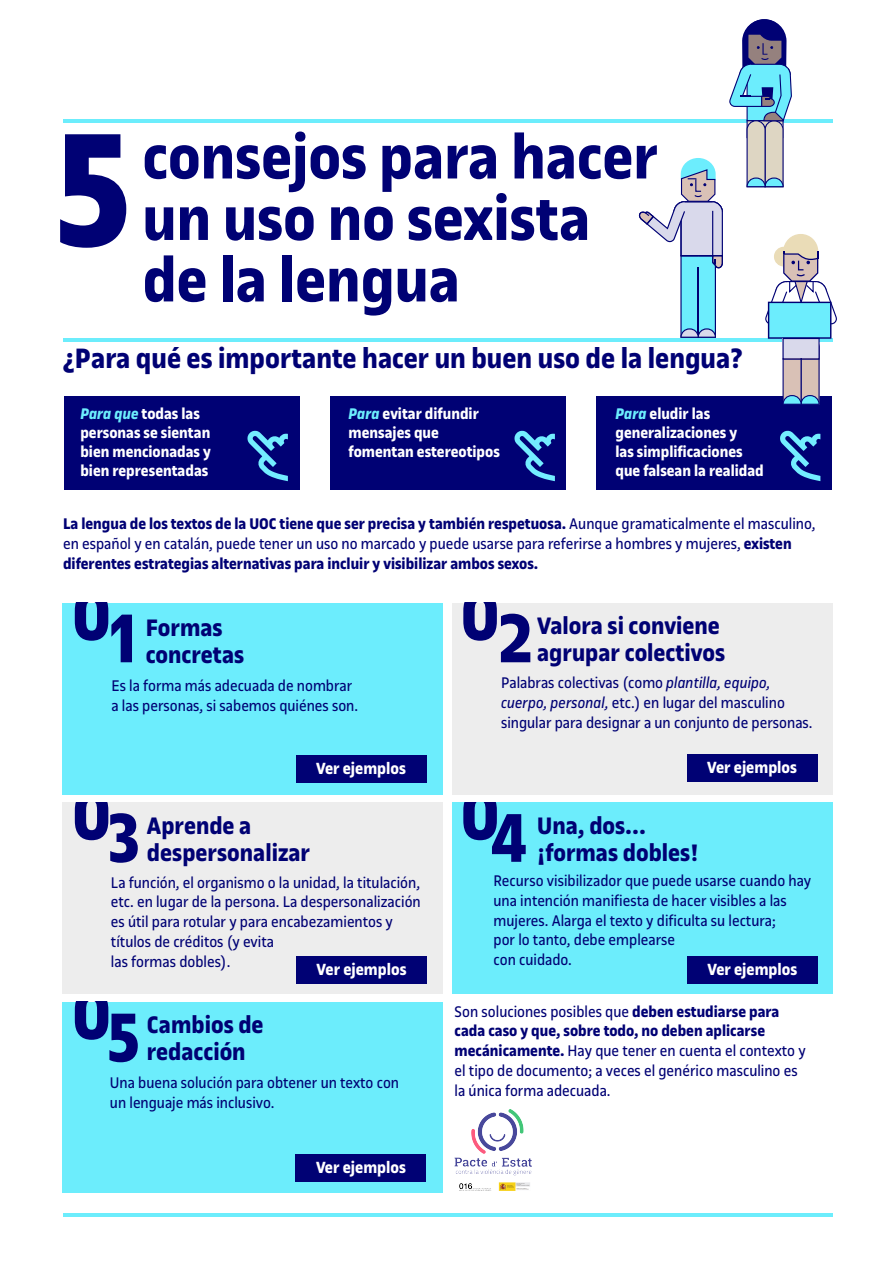
<style>
.page{position:relative;width:893px;height:1263px;background:#fff}
.page>*{position:absolute;margin:0;border:0;box-sizing:border-box;transform-origin:0 0}
.t1{font:700 172.2px "UOC Sans";color:#000174}
.t2{font:700 73.8px "UOC Sans";color:#000174}
.t3{font:700 65.7px/61.5px "UOC Sans";color:#000174}
.t4{font:700 30px "UOC Sans";color:#000174}
.t5{font:700 25.5px/27px "UOC Sans";color:#000174}
.t6{font:700 17.4px "UOC Sans";color:#fff}
.t7{font:16.5px/19.8px "UOC Sans";color:#000174}
.t8{font:700 16.5px/19.8px "UOC Sans";color:#000174}
.t9{font:700 16.5px/18.9px "UOC Sans";color:#fff}
.s1{font-style:italic;color:#6cedfd}
.s2{font-weight:400}
.s3{font-style:italic}
.s4{font-weight:700}
</style>
<div class="page">
<div style="left:63px;top:603px;width:380px;height:192px;background:#6cedfd"></div>
<div style="left:452px;top:603px;width:380px;height:192px;background:#ededed"></div>
<hr style="left:63px;top:120px;width:769px;height:3px;background:#6cedfc">
<hr style="left:63px;top:339px;width:769px;height:3px;background:#6cedfc">
<hr style="left:63px;top:1213px;width:769px;height:3px;background:#6cedfc">
<svg style="left:729px;top:19px;width:63px;height:168px"></svg>
<svg style="left:638px;top:158px;width:85px;height:180px"></svg>
<div style="left:63px;top:802px;width:380px;height:192px;background:#ededed"></div>
<div style="left:452px;top:802px;width:380px;height:192px;background:#6cedfc"></div>
<div style="left:63px;top:1002px;width:380px;height:191px;background:#6cedfc"></div>
<div style="left:64px;top:396px;width:236px;height:94px;background:#000174"></div>
<div style="left:330px;top:396px;width:236px;height:94px;background:#000174"></div>
<div style="left:596px;top:396px;width:236px;height:94px;background:#000174"></div>
<svg style="left:247px;top:430px;width:41px;height:51px"></svg>
<svg style="left:514px;top:430px;width:41px;height:51px"></svg>
<svg style="left:780px;top:430px;width:40px;height:51px"></svg>
<svg style="left:765px;top:234px;width:72px;height:171px"></svg>
<hr style="left:786px;top:281px;width:30px;height:1px;background:#000074">
<img style="left:455px;top:1110px;width:77px;height:81px">
<div style="left:296px;top:755px;width:130px;height:28px;background:#000174"></div>
<div style="left:296px;top:956px;width:131px;height:28px;background:#000174"></div>
<div style="left:296px;top:1154px;width:130px;height:27px;background:#000174"></div>
<div style="left:687px;top:956px;width:131px;height:28px;background:#000174"></div>
<div style="left:687px;top:755px;width:130px;height:27px;background:#000174"></div>
<h1 class="t1" style="left:56px;top:92px;width:77px">5</h1>
<h3 class="t3" style="left:143px;top:127px;width:517px">consejos para hacer un uso no sexista de la lengua</h3>
<h3 class="t4" style="left:62px;top:341px;width:683px">¿Para qué es importante hacer un buen uso de la lengua?</h3>
<p class="t9" style="left:80px;top:404px;width:132px"><span class="s1">Para que</span> todas las personas se sientan bien mencionadas y bien representadas</p>
<p class="t9" style="left:349px;top:404px;width:153px"><span class="s1">Para</span> evitar difundir mensajes que fomentan estereotipos</p>
<p class="t9" style="left:615px;top:404px;width:150px"><span class="s1">Para</span> eludir las generalizaciones y<br>las simplificaciones que falsean la realidad</p>
<p class="t8" style="left:63px;top:514px;width:754px">La lengua de los textos de la UOC tiene que ser precisa y también respetuosa. <span class="s2">Aunque gramaticalmente el masculino, en español y en catalán, puede tener un uso no marcado y puede usarse para referirse a hombres y mujeres,</span> existen diferentes estrategias alternativas para incluir y visibilizar ambos sexos.</p>
<h2 class="t2" style="left:72px;top:585px;width:67px">10</h2>
<h3 class="t5" style="left:146px;top:614px;width:100px">Formas concretas</h3>
<p class="t7" style="left:111px;top:676px;width:248px">Es la forma más adecuada de nombrar a las personas, si sabemos quiénes son.</p>
<p class="t6" style="left:316px;top:758px;width:91px">Ver ejemplos</p>
<h2 class="t2" style="left:72px;top:785px;width:70px">30</h2>
<h3 class="t5" style="left:147px;top:813px;width:165px">Aprende a despersonalizar</h3>
<p class="t7" style="left:111px;top:872px;width:311px">La función, el organismo o la unidad, la titulación, etc. en lugar de la persona. La despersonalización es útil para rotular y para encabezamientos y títulos de créditos (y evita<br>las formas dobles).</p>
<p class="t6" style="left:317px;top:959px;width:91px">Ver ejemplos</p>
<h2 class="t2" style="left:72px;top:984px;width:70px">50</h2>
<h3 class="t5" style="left:147px;top:1012px;width:118px">Cambios de redacción</h3>
<p class="t7" style="left:110px;top:1073px;width:291px">Una buena solución para obtener un texto con un lenguaje más inclusivo.</p>
<p class="t6" style="left:316px;top:1157px;width:91px">Ver ejemplos</p>
<h2 class="t2" style="left:460px;top:585px;width:75px">20</h2>
<h3 class="t5" style="left:537px;top:613px;width:189px">Valora si conviene agrupar colectivos</h3>
<p class="t7" style="left:501px;top:673px;width:313px">Palabras colectivas (como <span class="s3">plantilla, equipo, cuerpo, personal,</span> etc.) en lugar del masculino singular para designar a un conjunto de personas.</p>
<p class="t6" style="left:707px;top:758px;width:91px">Ver ejemplos</p>
<h2 class="t2" style="left:460px;top:785px;width:69px">40</h2>
<h3 class="t5" style="left:537px;top:813px;width:163px">Una, dos... ¡formas dobles!</h3>
<p class="t7" style="left:494px;top:871px;width:319px">Recurso visibilizador que puede usarse cuando hay una intención manifiesta de hacer visibles a las mujeres. Alarga el texto y dificulta su lectura;<br>por lo tanto, debe emplearse<br>con cuidado.</p>
<p class="t6" style="left:707px;top:959px;width:91px">Ver ejemplos</p>
<p class="t7" style="left:455px;top:1001px;width:353px">Son soluciones posibles que <span class="s4">deben estudiarse para cada caso y que, sobre todo, no deben aplicarse mecánicamente.</span> Hay que tener en cuenta el contexto y el tipo de documento; a veces el genérico masculino es la única forma adecuada.</p>
</div>
